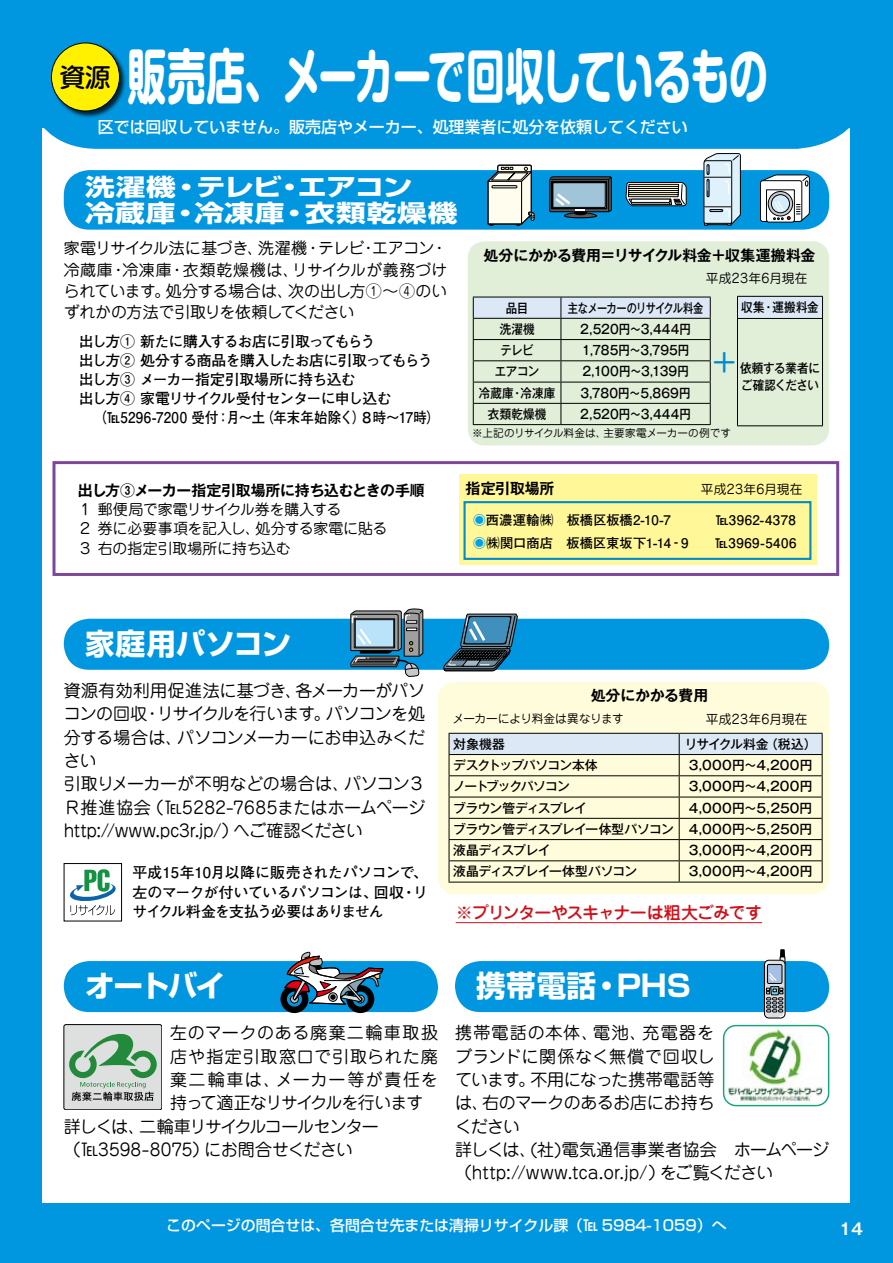
<style>
.page{position:relative;width:893px;height:1263px;background:#0096e0}
.page>*{position:absolute;margin:0;border:0;box-sizing:border-box;transform-origin:0 0}
.t1{font:700 59.55px "Shin M Go Pro";letter-spacing:-.015em;color:#fff;scale:.65 1}
.t2{font:700 29.7px "Shin Go Pr 5";letter-spacing:-.005em;color:#fff}
.t3{font:29.7px "Jun 201 Pro";color:#008ccf}
.t4{font:500 25.5px "Shin M Go Pro";color:#000}
.t5{font:700 23.85px/25.5px "Shin Go Pr 5";letter-spacing:.02em;color:#fff;scale:1.25 1}
.t6{font:16.95px/23.4px "Jun 201 Pro";letter-spacing:-.005em;color:#000}
.t7{font:16.95px "Jun 201 Pro";letter-spacing:-.07em;color:#000}
.t8{font:500 16.95px "Jun 34 Pro";letter-spacing:-.07em;color:#d0111b}
.t9{font:16.95px "Jun 201 Pro";letter-spacing:-.06em;color:#000}
.t10{font:16.95px "Jun 201 Pro";letter-spacing:.05em;color:#000}
.t11{font:16.95px "Jun 201 Pro";letter-spacing:.055em;color:#000}
.t12{font:16.95px "Jun 201 Pro";letter-spacing:.085em;color:#000}
.t13{font:15.9px/21.3px "Jun 201 Pro";letter-spacing:-.02em;color:#000;text-align:justify}
.t14{font:500 15.9px "Shin Go Pr 5";color:#fff}
.t15{font:700 15.9px "Gothic MB101 Pr 5 De";color:#fff}
.t16{font:700 14.85px/19.2px "Futo Go B101 Pr 5";letter-spacing:-.045em;color:#000}
.t17{font:700 14.85px "Gothic MB101 Pr 5 De";letter-spacing:-.015em;color:#000}
.t18{font:14.85px/19.2px "Jun 201 Pro";letter-spacing:-.01em;color:#000}
.t19{font:500 14.85px "Shin Go Pr 5";color:#fff}
.t20{font:700 13.35px/23.4px "Futo Go B101 Pr 5";letter-spacing:.015em;color:#000}
.t21{font:500 12.75px/17px "Gothic MB101 Pr 5";letter-spacing:-.005em;color:#000;scale:.9 1}
.t22{font:500 12.75px/21.3px "Gothic MB101 Pr 5";letter-spacing:-.005em;color:#000;text-align:justify}
.t23{font:500 12.75px "Gothic MB101 Pr 5";letter-spacing:.02em;color:#000}
.t24{font:12.75px "Jun 201 Pro";letter-spacing:.015em;color:#000}
.t25{font:500 12.75px "Gothic MB101 Pr 5";letter-spacing:-.035em;color:#000}
.t26{font:500 12.75px "Gothic MB101 Pr 5";letter-spacing:-.055em;color:#000;scale:.8 1}
.t27{font:500 12.75px "Gothic MB101 Pr 5";letter-spacing:-.065em;color:#000}
.t28{font:500 12.75px "Gothic MB101 Pr 5";letter-spacing:-.055em;color:#000}
.t29{font:500 12.75px "Gothic MB101 Pr 5";letter-spacing:-.045em;color:#000}
.t30{font:500 12.75px "Gothic MB101 Pr 5";letter-spacing:-.095em;color:#000}
.t31{font:11.7px "Jun 201 Pro";letter-spacing:-.02em;color:#000}
.t32{font:10.65px "Jun 201 Pro";letter-spacing:.01em;color:#000}
.s1{color:#00a0e9}
</style>
<div class="page">
<div style="left:43px;top:128px;width:807px;height:1075px;background:#fff"></div>
<div style="left:23px;top:0;width:847px;height:149px;background:#0096e0;border-radius:74px"></div>
<div style="left:50px;top:42px;width:78px;height:77px;background:#000;opacity:.75"></div>
<div style="left:51px;top:43px;width:68px;height:68px;background:#fff100;border-radius:50%"></div>
<div style="left:51px;top:43px;width:69px;height:68px;border:1px solid #000;border-radius:50%"></div>
<div style="left:64px;top:170px;width:765px;height:60px;background:#0096e0;border-radius:26px"></div>
<div style="left:468px;top:241px;width:361px;height:204px;background:#e1eed8;border-radius:17px"></div>
<div style="left:53px;top:461px;width:786px;height:115px;border:3px solid #7d4698"></div>
<div style="left:64px;top:619px;width:765px;height:51px;background:#0096e0;border-radius:26px"></div>
<div style="left:438px;top:682px;width:391px;height:212px;background:#fffcdb;border-radius:17px"></div>
<div style="left:64px;top:961px;width:374px;height:51px;background:#0096e0;border-radius:26px"></div>
<div style="left:455px;top:961px;width:374px;height:51px;background:#0096e0;border-radius:26px"></div>
<hr style="left:456px;top:922px;width:306px;height:1px;background:#d0111b">
<svg style="left:487px;top:164px;width:48px;height:62px;background:#aebdbb"></svg>
<svg style="left:549px;top:176px;width:63px;height:42px;background:#5c7a89"></svg>
<svg style="left:625px;top:182px;width:62px;height:24px"></svg>
<svg style="left:703px;top:153px;width:38px;height:73px;background:#b0c4cf"></svg>
<div style="left:760px;top:180px;width:42px;height:42px;border:1px solid #000;border-radius:2px"></div>
<svg style="left:761px;top:174px;width:49px;height:49px;background:#b2bdc3"></svg>
<svg style="left:350px;top:608px;width:74px;height:69px"></svg>
<svg style="left:443px;top:613px;width:75px;height:58px"></svg>
<svg style="left:70px;top:869px;width:46px;height:46px"></svg>
<div style="left:64px;top:863px;width:58px;height:58px;border:1px solid #040000"></div>
<div style="left:64px;top:1024px;width:98px;height:86px;background:#dedfdf;border-radius:2px"></div>
<div style="left:64px;top:1024px;width:98px;height:86px;border:1px solid #040000;border-radius:2px"></div>
<svg style="left:69px;top:1033px;width:88px;height:68px"></svg>
<img style="left:725px;top:1026px;width:100px;height:76px">
<div style="left:723px;top:1025px;width:106px;height:81px;border:1px solid #15a47c;border-radius:12px"></div>
<svg style="left:473px;top:297px;width:238px;height:127px"></svg>
<hr style="left:473px;top:424px;width:88px;height:1px;background:#000">
<hr style="left:561px;top:424px;width:150px;height:1px;background:#000">
<div style="left:737px;top:296px;width:85px;height:22px;background:#dce8f6"></div>
<hr style="left:737px;top:296px;width:86px;height:1px;background:#000">
<svg style="left:737px;top:297px;width:1px;height:21px"></svg>
<svg style="left:822px;top:297px;width:1px;height:21px"></svg>
<hr style="left:737px;top:318px;width:86px;height:1px;background:#000">
<hr style="left:737px;top:319px;width:1px;height:106px;background:#000">
<hr style="left:822px;top:319px;width:1px;height:106px;background:#000">
<hr style="left:737px;top:425px;width:86px;height:1px;background:#000">
<svg style="left:449px;top:733px;width:374px;height:149px"></svg>
<hr style="left:449px;top:882px;width:230px;height:1px;background:#000">
<hr style="left:679px;top:882px;width:144px;height:1px;background:#000">
<svg style="left:280px;top:952px;width:104px;height:61px"></svg>
<div style="left:780px;top:950px;width:5px;height:9px;background:#000"></div>
<div style="left:780px;top:949px;width:5px;height:10px;border:1px solid #000"></div>
<div style="left:780px;top:956px;width:5px;height:9px;border:1px solid #000"></div>
<svg style="left:764px;top:960px;width:21px;height:58px"></svg>
<div style="left:764px;top:960px;width:21px;height:58px;border:1px solid #000;border-radius:4px"></div>
<div style="left:767px;top:964px;width:15px;height:19px;background:#a7bfe3"></div>
<div style="left:767px;top:964px;width:15px;height:20px;border:1px solid #000"></div>
<svg style="left:765px;top:961px;width:6px;height:6px"></svg>
<svg style="left:766px;top:973px;width:18px;height:44px"></svg>
<div style="left:459px;top:474px;width:357px;height:90px;background:#fff798"></div>
<div style="left:463px;top:501px;width:348px;height:59px;border:2px solid #008ccf"></div>
<h1 class="t1" style="left:128px;top:28px;width:986px">販売店、メーカーで回収しているもの</h1>
<p class="t14" style="left:98px;top:114px;width:591px">区では回収していません。販売店やメーカー、処理業者に処分を依頼してください</p>
<h3 class="t4" style="left:60px;top:56px;width:53px">資源</h3>
<h3 class="t5" style="left:85px;top:173px;width:299px">洗濯機・テレビ・エアコン<br>冷蔵庫・冷凍庫・衣類乾燥機</h3>
<p class="t13" style="left:64px;top:236px;width:385px">家電リサイクル法に基づき、洗濯機・テレビ・エアコン・冷蔵庫・冷凍庫・衣類乾燥機は、リサイクルが義務づけられています。処分する場合は、次の出し方①～④のいずれかの方法で引取りを依頼してください</p>
<p class="t16" style="left:64px;top:331px;width:378px">　出し方① 新たに購入するお店に引取ってもらう<br>　出し方② 処分する商品を購入したお店に引取ってもらう　出し方③ メーカー指定引取場所に持ち込む　<br>　出し方④ 家電リサイクル受付センターに申し込む<br>　　（℡5296-7200 受付：月～土（年末年始除く）８時～17時）</p>
<p class="t17" style="left:484px;top:243px;width:333px">処分にかかる費用＝リサイクル料金＋収集運搬料金</p>
<p class="t24" style="left:706px;top:268px;width:103px">平成23年6月現在</p>
<p class="t21" style="left:506px;top:298px;width:27px">品目</p>
<p class="t26" style="left:568px;top:297px;width:171px">主なメーカーのリサイクル料金</p>
<p class="t21" style="left:500px;top:319px;width:40px">洗濯機</p>
<p class="t21" style="left:580px;top:319px;width:124px">2,520円～3,444円</p>
<p class="t21" style="left:501px;top:341px;width:38px">テレビ</p>
<p class="t21" style="left:582px;top:341px;width:121px">1,785円～3,795円</p>
<p class="t21" style="left:495px;top:362px;width:51px">エアコン</p>
<p class="t21" style="left:582px;top:362px;width:120px">2,100円～3,139円</p>
<p class="t21" style="left:479px;top:383px;width:86px">冷蔵庫・冷凍庫</p>
<p class="t21" style="left:581px;top:383px;width:124px">3,780円～5,869円</p>
<p class="t21" style="left:488px;top:404px;width:66px">衣類乾燥機</p>
<p class="t21" style="left:580px;top:404px;width:124px">2,520円～3,444円</p>
<p class="t21" style="left:741px;top:298px;width:88px">収集・運搬料金</p>
<h2 class="t3" style="left:709px;top:339px;width:31px">＋</h2>
<p class="t21" style="left:740px;top:359px;width:90px">依頼する業者にご確認ください</p>
<p class="t32" style="left:472px;top:425px;width:261px">※上記のリサイクル料金は、主要家電メーカーの例です</p>
<p class="t17" style="left:78px;top:478px;width:348px">出し方③メーカー指定引取場所に持ち込むときの手順</p>
<p class="t18" style="left:78px;top:498px;width:311px">１ 郵便局で家電リサイクル券を購入する<br>２ 券に必要事項を記入し、処分する家電に貼る<br>３ 右の指定引取場所に持ち込む</p>
<p class="t17" style="left:466px;top:476px;width:90px">指定引取場所</p>
<p class="t20" style="left:473px;top:507px;width:325px"><span class="s1">◉</span>西濃運輸㈱　板橋区板橋2-10-7　　　 ℡3962-4378 <span class="s1">◉</span>㈱関口商店　板橋区東坂下1-14‐9　　℡3969-5406</p>
<p class="t24" style="left:701px;top:479px;width:103px">平成23年6月現在</p>
<h2 class="t2" style="left:85px;top:620px;width:208px">家庭用パソコン</h2>
<p class="t6" style="left:64px;top:677px;width:363px">資源有効利用促進法に基づき、各メーカーがパソコンの回収・リサイクルを行います。パソコンを処分する場合は、パソコンメーカーにお申込みください<br>引取りメーカーが不明などの場合は、パソコン３<br>Ｒ推進協会（℡5282-7685またはホームページhttp://www.pc3r.jp/）へご確認ください</p>
<p class="t16" style="left:133px;top:862px;width:297px;text-align:justify">平成15年10月以降に販売されたパソコンで、左のマークが付いているパソコンは、回収・リサイクル料金を支払う必要はありません</p>
<p class="t17" style="left:591px;top:683px;width:119px">処分にかかる費用</p>
<p class="t24" style="left:706px;top:709px;width:103px">平成23年6月現在</p>
<p class="t31" style="left:453px;top:710px;width:173px">メーカーにより料金は異なります</p>
<p class="t22" style="left:453px;top:732px;width:53px">対象機器</p>
<p class="t28" style="left:685px;top:733px;width:133px">リサイクル料金（税込）</p>
<p class="t27" style="left:453px;top:754px;width:146px">デスクトップパソコン本体</p>
<p class="t23" style="left:689px;top:754px;width:125px">3,000円～4,200円</p>
<p class="t30" style="left:453px;top:776px;width:118px">ノートブックパソコン</p>
<p class="t23" style="left:689px;top:776px;width:125px">3,000円～4,200円</p>
<p class="t29" style="left:453px;top:797px;width:136px">ブラウン管ディスプレイ</p>
<p class="t22" style="left:453px;top:796px;width:361px;text-indent:236px">4,000円～5,250円ブラウン管ディスプレイ一体型パソコン 4,000円～5,250円液晶ディスプレイ</p>
<p class="t23" style="left:689px;top:840px;width:125px">3,000円～4,200円</p>
<p class="t25" style="left:453px;top:861px;width:185px">液晶ディスプレイ一体型パソコン</p>
<p class="t23" style="left:689px;top:861px;width:125px">3,000円～4,200円</p>
<p class="t8" style="left:456px;top:899px;width:308px">※プリンターやスキャナーは粗大ごみです</p>
<h2 class="t2" style="left:85px;top:962px;width:142px">オートバイ</h2>
<p class="t10" style="left:170px;top:1019px;width:269px">左のマークのある廃棄二輪車取扱</p>
<p class="t11" style="left:170px;top:1043px;width:269px">店や指定引取窓口で引取られた廃</p>
<p class="t12" style="left:170px;top:1066px;width:269px">棄二輪車は、メーカー等が責任を</p>
<p class="t9" style="left:170px;top:1089px;width:255px">持って適正なリサイクルを行います</p>
<p class="t7" style="left:64px;top:1113px;width:317px">詳しくは、二輪車リサイクルコールセンター</p>
<p class="t6" style="left:64px;top:1136px;width:291px">（℡3598-8075）にお問合せください</p>
<h2 class="t2" style="left:476px;top:962px;width:216px">携帯電話・PHS</h2>
<p class="t6" style="left:455px;top:1019px;width:376px">携帯電話の本体、電池、充電器を<br>ブランドに関係なく無償で回収し<br>ています。不用になった携帯電話等<br>は、右のマークのあるお店にお持ち<br>ください<br>詳しくは、(社)電気通信事業者協会　ホームページ（http://www.tca.or.jp/）をご覧ください</p>
<p class="t19" style="left:166px;top:1213px;width:562px">このページの問合せは、各問合せ先または清掃リサイクル課（℡ 5984-1059）へ</p>
<p class="t15" style="left:839px;top:1215px;width:12px">14</p>
</div>
